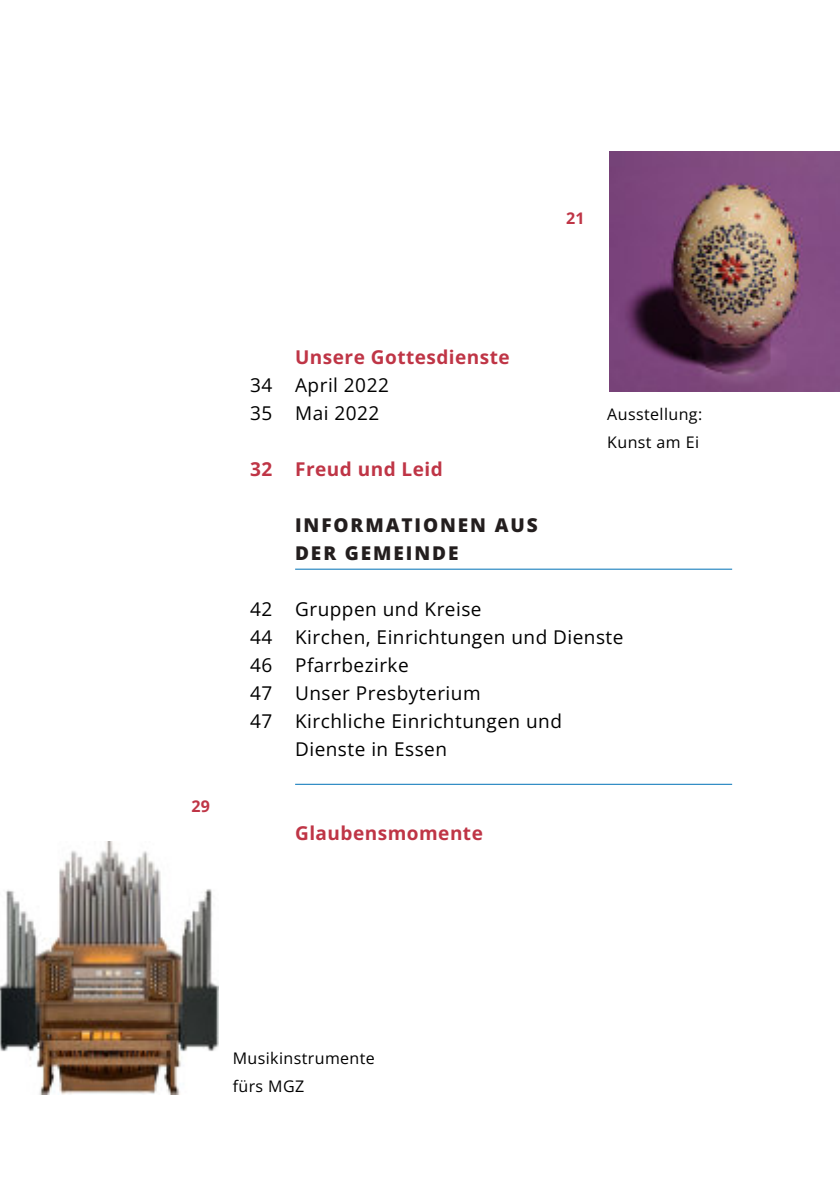
<style>
.page{position:relative;width:840px;height:1191px;background:#fff}
.page>*{position:absolute;margin:0;border:0;box-sizing:border-box;transform-origin:0 0}
.t1{font:19px/28px "Open Sans";letter-spacing:.025em;color:#000}
.t2{font:700 19px "Open Sans";letter-spacing:.025em;color:#bf3546}
.t3{font:800 19px/28px "Open Sans";letter-spacing:.1em;color:#231e1e}
.t4{font:16px/28px "Open Sans";letter-spacing:.025em;color:#000}
.t5{font:700 16px "Open Sans";color:#bf3546}
</style>
<div class="page">
<hr style="left:295px;top:568px;width:436px;height:1px;background:#0072b7">
<hr style="left:295px;top:784px;width:436px;height:1px;background:#0072b7">
<img style="left:609px;top:152px;width:230px;height:240px">
<img style="left:0;top:841px;width:218px;height:253px">
<p class="t5" style="left:565px;top:207px;width:20px">21</p>
<p class="t5" style="left:191px;top:795px;width:20px">29</p>
<p class="t1" style="left:250px;top:371px;width:24px">34<br>35</p>
<p class="t2" style="left:250px;top:456px;width:24px">32</p>
<p class="t1" style="left:250px;top:595px;width:24px;text-align:justify">42<br>44<br>46<br>47<br>47</p>
<p class="t2" style="left:295px;top:344px;width:216px">Unsere Gottesdienste</p>
<p class="t1" style="left:295px;top:371px;width:95px">April 2022<br>Mai 2022</p>
<p class="t2" style="left:295px;top:456px;width:149px">Freud und Leid</p>
<p class="t3" style="left:295px;top:511px;width:244px">INFORMATIONEN AUS<br>DER GEMEINDE</p>
<p class="t4" style="left:607px;top:400px;width:96px">Ausstellung:<br>Kunst am Ei</p>
<p class="t1" style="left:295px;top:595px;width:330px">Gruppen und Kreise<br>Kirchen, Einrichtungen und Dienste<br>Pfarrbezirke<br>Unser Presbyterium<br>Kirchliche Einrichtungen und<br>Dienste in Essen</p>
<p class="t2" style="left:295px;top:820px;width:189px">Glaubensmomente</p>
<p class="t4" style="left:232px;top:1044px;width:144px">Musikinstrumente fürs MGZ</p>
</div>
